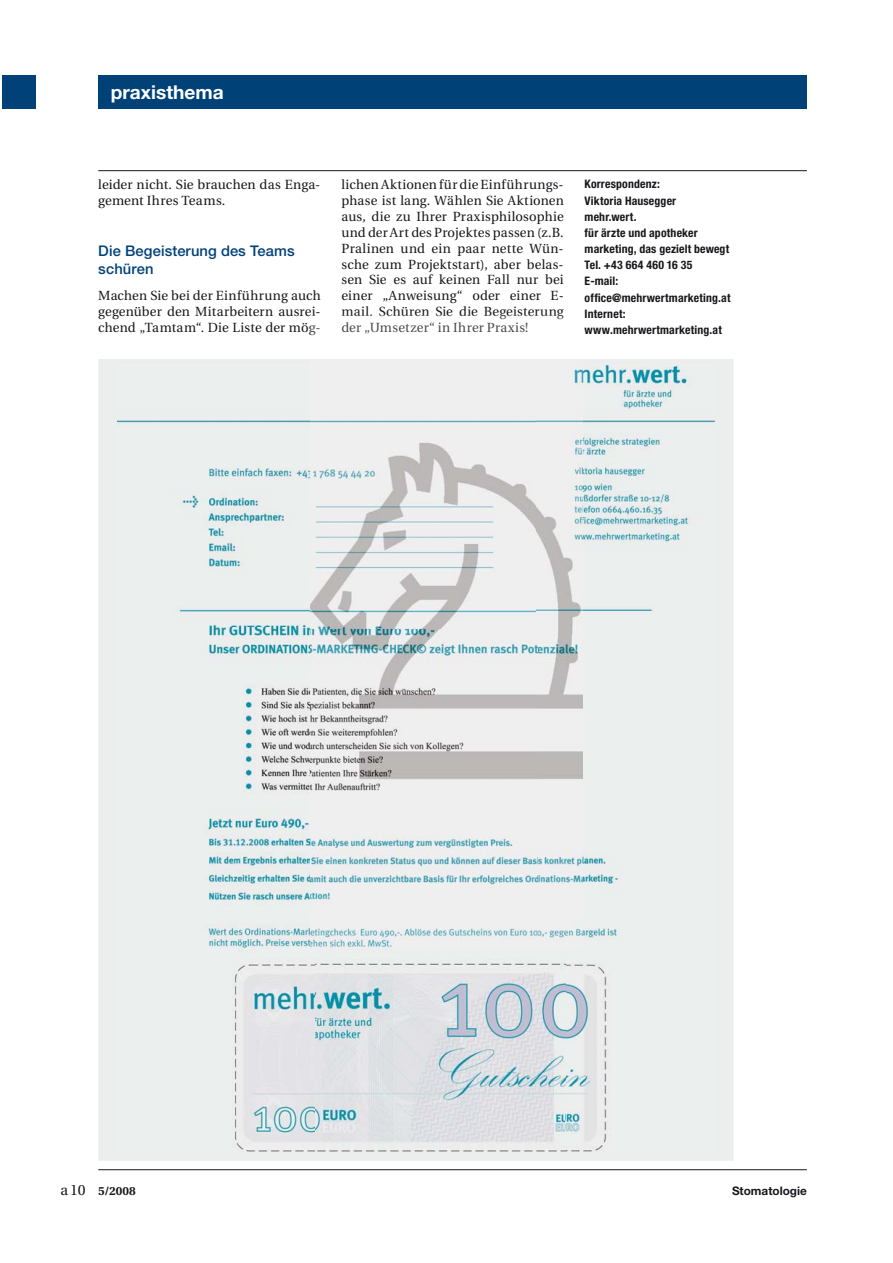
<style>
.page{position:relative;width:893px;height:1263px;background:#fff}
.page>*{position:absolute;margin:0;border:0;box-sizing:border-box;transform-origin:0 0}
.t1{font:700 19.05px "Helvetica Neue";color:#fff}
.t2{font:500 14.7px/17.7px "Helvetica Neue";letter-spacing:.01em;color:#004178}
.t3{font:14.7px "Utopia";color:#1a171c}
.t4{font:13.2px/15.9px "Utopia";letter-spacing:.005em;color:#1a171c;text-align:justify}
.t5{font:13.2px/16px "Utopia";letter-spacing:.015em;color:#4b4b4d}
.t6{font:700 condensed 11.7px/16.2px "Helvetica Neue";letter-spacing:.015em;color:#1a171c}
.t7{font:700 11.7px "Helvetica Neue";color:#1a171c}
.t8{font:700 11.7px "Utopia";color:#1a171c}
.s1{color:#4b4b4d}
</style>
<div class="page">
<hr style="left:98px;top:1169px;width:709px;height:1px;background:#1a171c">
<div style="left:2px;top:75px;width:34px;height:33px;background:#004178"></div>
<div style="left:98px;top:75px;width:709px;height:33px;background:#004178"></div>
<hr style="left:98px;top:170px;width:709px;height:1px;background:#1a171c">
<div style="left:98px;top:359px;width:635px;height:802px;background:#eceded"></div>
<img style="left:117px;top:365px;width:199px;height:787px">
<img style="left:582px;top:365px;width:133px;height:367px">
<img style="left:565px;top:732px;width:150px;height:420px">
<img style="left:316px;top:947px;width:249px;height:205px">
<img style="left:310px;top:359px;width:272px;height:588px">
<h1 class="t1" style="left:111px;top:86px;width:114px">praxisthema</h1>
<p class="t4" style="left:98px;top:178px;width:224px">leider nicht. Sie brauchen das Enga&shy;gement Ihres Teams.</p>
<p class="t2" style="left:98px;top:243px;width:198px">Die Begeisterung des Teams schüren</p>
<p class="t4" style="left:98px;top:289px;width:224px">Machen Sie bei der Einführung auch gegenüber den Mitarbeitern ausr - chend „Tamtam“. Die Liste der mö<span class="s1">g-</span></p>
<p class="t4" style="left:341px;top:178px;width:224px">lichen Aktionen für die Einführungs&shy;phase ist lang. Wählen Sie Aktionen aus, die zu Ihrer Praxisphilosophie und der Art des Projektes passen (z.B.<br>Pralinen und ein paar nette Wün&shy;sche zum Projektstart), aber belas&shy;sen Sie es auf keinen Fall nur bei einer „Anweisung“ oder einer E-</p>
<p class="t6" style="left:584px;top:177px;width:147px">Korrespondenz:<br>Viktoria Hausegger mehr.wert.<br>für ärzte und apotheker marketing, das gezielt bewegt<br>Tel. +43 664 460 16 35<br>E-mail: office@mehrwertmarketing.at<br>Internet: www.mehrwertmarketing.at</p>
<p class="t5" style="left:305px;top:305px;width:12px">ei</p>
<p class="t5" style="left:341px;top:305px;width:224px">mail. Schüren Sie die Begeisterung der „Umsetzer“ in Ihrer Praxis!</p>
<p class="t3" style="left:61px;top:1184px;width:27px">a 10</p>
<p class="t8" style="left:98px;top:1186px;width:39px">5/2008</p>
<p class="t7" style="left:732px;top:1186px;width:76px">Stomatologie</p>
</div>
